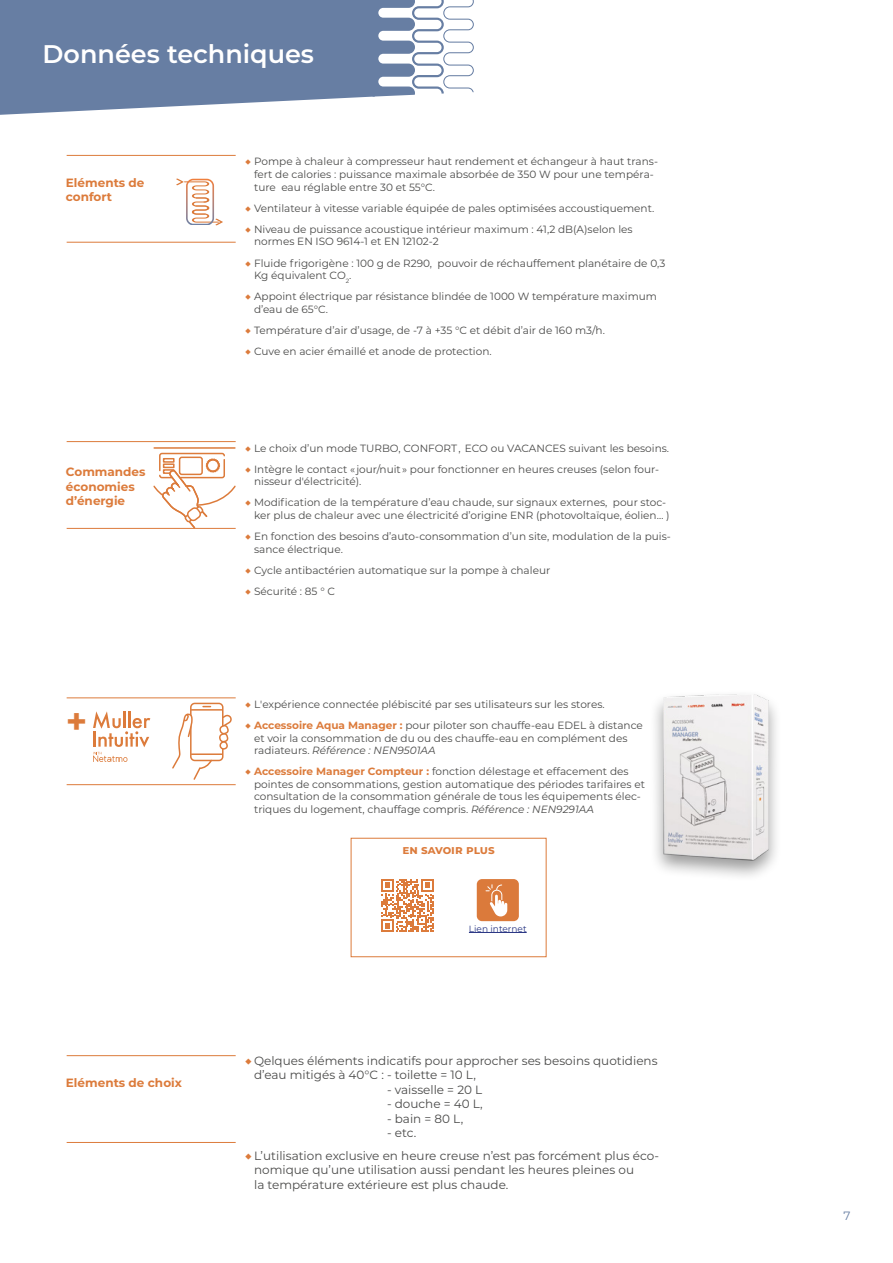
<style>
.page{position:relative;width:893px;height:1263px;background:#fff}
.page>*{position:absolute;margin:0;border:0;box-sizing:border-box;transform-origin:0 0}
.t1{font:700 36px "Montserrat";color:#dc7b3b}
.t2{font:600 25.5px "Montserrat";color:#fff}
.t3{font:12px/14.4px "Montserrat";color:#4a4a49}
.t4{font:700 12px/14.4px "Montserrat";color:#dc7b3b}
.t5{font:12px "Montserrat";color:#677ea3}
.t6{font:10.5px/21.1px "Montserrat";color:#4a4a49}
.t7{font:9px "Montserrat";color:#283583}
.s1{font-family:"Proxima Nova";font-weight:300;color:#dc7b3b}
.s2{font-weight:700;color:#dc7b3b}
.s3{font-style:italic}
</style>
<div class="page">
<svg style="left:0;top:0;width:474px;height:115px"></svg>
<svg style="left:172px;top:702px;width:60px;height:78px"></svg>
<svg style="left:93px;top:711px;width:57px;height:51px"></svg>
<svg style="left:176px;top:179px;width:47px;height:46px"></svg>
<hr style="left:154px;top:447px;width:81px;height:2px;background:#dc7b3b">
<svg style="left:153px;top:452px;width:83px;height:76px"></svg>
<hr style="left:67px;top:155px;width:169px;height:1px;background:#dc7b3b">
<hr style="left:67px;top:1055px;width:169px;height:1px;background:#dc7b3b">
<hr style="left:67px;top:441px;width:169px;height:1px;background:#dc7b3b">
<hr style="left:67px;top:698px;width:169px;height:1px;background:#dc7b3b">
<hr style="left:67px;top:242px;width:169px;height:1px;background:#dc7b3b">
<hr style="left:67px;top:1142px;width:169px;height:1px;background:#dc7b3b">
<hr style="left:67px;top:528px;width:169px;height:1px;background:#dc7b3b">
<hr style="left:67px;top:784px;width:169px;height:1px;background:#dc7b3b">
<svg style="left:381px;top:879px;width:53px;height:53px"></svg>
<div style="left:477px;top:879px;width:42px;height:42px;background:#db7a3b;border-radius:5px"></div>
<svg style="left:486px;top:884px;width:21px;height:32px"></svg>
<hr style="left:469px;top:932px;width:58px;height:1px;background:#283583">
<div style="left:351px;top:838px;width:195px;height:119px;border:1px solid #dc7b3b"></div>
<div style="left:649px;top:689px;width:133px;height:193px;background:#000;opacity:.4"></div>
<img style="left:663px;top:694px;width:109px;height:168px">
<h2 class="t2" style="left:43px;top:36px;width:273px">Données techniques</h2>
<p class="t4" style="left:66px;top:175px;width:80px">Eléments de confort</p>
<p class="t4" style="left:66px;top:464px;width:81px">Commandes économies d’énergie</p>
<h1 class="t1" style="left:66px;top:696px;width:23px">+</h1>
<p class="t4" style="left:66px;top:1075px;width:118px">Eléments de choix</p>
<p class="t6" style="left:254px;top:155px;width:405px;line-height:12.6px;text-indent:-9px"><span class="s1">♦</span> Pompe à chaleur à compresseur haut rendement et échangeur à haut trans&shy;fert de calories : puissance maximale absorbée de 350 W pour une tempéra&shy;ture eau réglable entre 30 et 55°C.</p>
<p class="t6" style="left:246px;top:197px;width:410px"><span class="s1">♦</span> Ventilateur à vitesse variable équipée de pales optimisées accoustiquement. <span class="s1">♦</span> Niveau de puissance acoustique intérieur maximum : 41,2 dB(A)selon les</p>
<p class="t6" style="left:246px;top:231px;width:421px;text-indent:9px">normes EN ISO 9614-1 et EN 12102-2<br><span class="s1">♦</span> Fluide frigorigène : 100 g de R290, pouvoir de réchauffement planétaire de 0,3</p>
<p class="t6" style="left:246px;top:264px;width:413px;text-indent:9px">Kg équivalent CO<sub>2</sub>.<br><span class="s1">♦</span> Appoint électrique par résistance blindée de 1000 W température maximum</p>
<p class="t6" style="left:246px;top:298px;width:361px;text-indent:9px">d’eau de 65°C.<br><span class="s1">♦</span> Température d’air d’usage, de -7 à +35 °C et débit d’air de 160 m3/h. <span class="s1">♦</span> Cuve en acier émaillé et anode de protection.</p>
<p class="t6" style="left:246px;top:437px;width:425px"><span class="s1">♦</span> Le choix d’un mode TURBO, CONFORT , ECO ou VACANCES suivant les besoins. <span class="s1">♦</span> Intègre le contact « jour/nuit » pour fonctionner en heures creuses (selon four-</p>
<p class="t6" style="left:246px;top:471px;width:422px;text-indent:9px">nisseur d'électricité).<br><span class="s1">♦</span> Modification de la température d’eau chaude, sur signaux externes, pour stoc-</p>
<p class="t6" style="left:246px;top:504px;width:427px;text-align:right">ker plus de chaleur avec une électricité d’origine ENR (photovoltaïque, éolien… )<br><span class="s1">♦</span> En fonction des besoins d’auto-consommation d’un site, modulation de la puis-</p>
<p class="t6" style="left:246px;top:538px;width:306px;text-indent:9px">sance électrique.<br><span class="s1">♦</span> Cycle antibactérien automatique sur la pompe à chaleur <span class="s1">♦</span> Sécurité : 85 ° C</p>
<p class="t6" style="left:246px;top:693px;width:399px"><span class="s1">♦</span> L'expérience connectée plébiscité par ses utilisateurs sur les stores.<br><span class="s1">♦</span> <span class="s2">Accessoire Aqua Manager :</span> pour piloter son chauffe-eau EDEL à distance</p>
<p class="t6" style="left:254px;top:731px;width:375px;line-height:12.6px">et voir la consommation de du ou des chauffe-eau en complément des radiateurs. <span class="s3">Référence : NEN9501AA</span></p>
<p class="t6" style="left:254px;top:765px;width:393px;line-height:12.6px;text-indent:-9px"><span class="s1">♦</span> <span class="s2">Accessoire Manager Compteur :</span> fonction délestage et effacement des pointes de consommations, gestion automatique des périodes tarifaires et consultation de la consommation générale de tous les équipements élec&shy;triques du logement, chauffage compris. <span class="s3">Référence : NEN9291AA</span></p>
<p class="t4" style="left:402px;top:842px;width:94px">en savoir plus</p>
<p class="t7" style="left:469px;top:922px;width:59px">Lien internet</p>
<p class="t3" style="left:254px;top:1053px;width:405px;text-indent:-9px"><span class="s1">♦</span> Qelques éléments indicatifs pour approcher ses besoins quotidiens d’eau mitigés à 40°C : - toilette = 10 L,</p>
<p class="t3" style="left:387px;top:1082px;width:97px">- vaisselle = 20 L</p>
<p class="t3" style="left:387px;top:1096px;width:97px">- douche = 40 L,</p>
<p class="t3" style="left:387px;top:1111px;width:78px">- bain = 80 L,</p>
<p class="t3" style="left:246px;top:1121px;width:415px;line-height:23px;text-indent:142px">- etc.<br><span class="s1">♦</span> L’utilisation exclusive en heure creuse n’est pas forcément plus éco-</p>
<p class="t3" style="left:254px;top:1162px;width:381px">nomique qu’une utilisation aussi pendant les heures pleines ou la température extérieure est plus chaude.</p>
<p class="t5" style="left:843px;top:1208px;width:9px">7</p>
</div>
